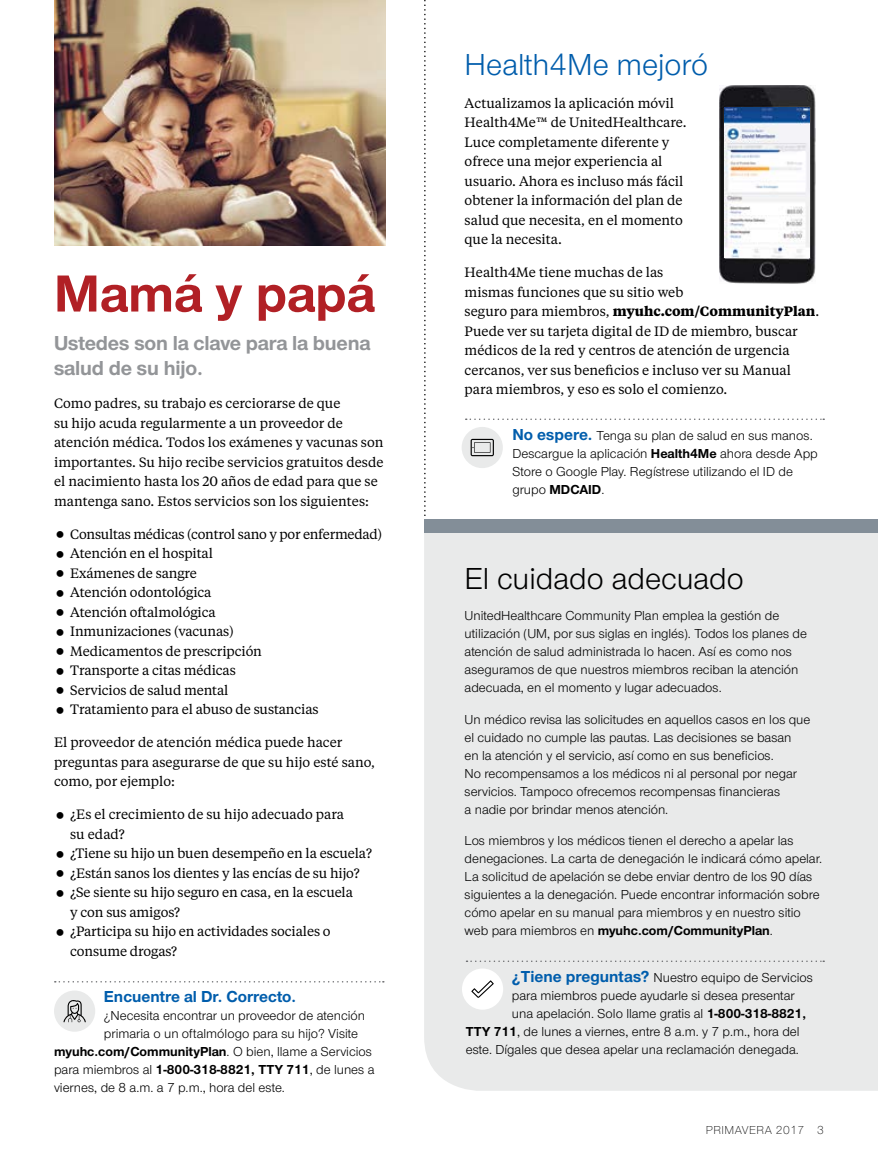
<style>
.page{position:relative;width:878px;height:1161px;background:#fff}
.page>*{position:absolute;margin:0;border:0;box-sizing:border-box;transform-origin:0 0}
.t1{font:700 54px "UHC Sans";color:#b12025}
.t2{font:31.5px "UHC Sans";color:#000}
.t3{font:31.5px "UHC Sans";color:#005dac}
.t4{font:700 21px/25.2px "UHC Sans";letter-spacing:-.01em;color:#939598}
.t5{font:700 16.5px "UHC Sans";color:#005dac}
.t6{font:13.5px/18px "UHC Sans";color:#000}
.t7{font:13.5px/19.5px "UHC Serif Text";color:#000}
.t8{font:700 13.5px "UHC Sans";color:#000}
.t9{font:300 12px "UHC Sans";letter-spacing:.04em;color:#000}
.s1{font-weight:400}
.s2{font-weight:700}
.s3{font-weight:700;font-size:16.5px;color:#005dac}
</style>
<div class="page">
<svg style="left:424px;top:0;width:2px;height:516px"></svg>
<img style="left:719px;top:85px;width:96px;height:198px">
<img style="left:725px;top:107px;width:84px;height:150px">
<svg style="left:465px;top:419px;width:359px;height:1px"></svg>
<div style="left:461px;top:427px;width:42px;height:41px;background:#e9eaea;border-radius:50%"></div>
<svg style="left:470px;top:439px;width:24px;height:17px"></svg>
<img style="left:54px;top:0;width:332px;height:246px">
<div style="left:424px;top:533px;width:454px;height:558px;background:#e9eaea"></div>
<div style="left:424px;top:519px;width:454px;height:14px;background:#838e98"></div>
<svg style="left:466px;top:961px;width:358px;height:1px"></svg>
<div style="left:462px;top:969px;width:41px;height:41px;background:#fff;border-radius:50%"></div>
<svg style="left:471px;top:980px;width:23px;height:18px"></svg>
<svg style="left:55px;top:981px;width:329px;height:2px"></svg>
<div style="left:54px;top:991px;width:41px;height:41px;background:#e9eaea;border-radius:50%"></div>
<svg style="left:63px;top:1000px;width:23px;height:22px"></svg>
<h1 class="t1" style="left:54px;top:257px;width:322px">Mamá y papá</h1>
<h3 class="t4" style="left:54px;top:330px;width:318px">Ustedes son la clave para la buena salud de su hijo.</h3>
<p class="t7" style="left:54px;top:393px;width:331px">Como padres, su trabajo es cerciorarse de que<br>su hijo acuda regularmente a un proveedor de atención médica. Todos los exámenes y vacunas son importantes. Su hijo recibe servicios gratuitos desde el nacimiento hasta los 20 años de edad para que se mantenga sano. Estos servicios son los siguientes:</p>
<p class="t7" style="left:70px;top:524px;width:313px">Consultas médicas (control sano y por enfermedad)<br>Atención en el hospital<br>Exámenes de sangre<br>Atención odontológica<br>Atención oftalmológica<br>Inmunizaciones (vacunas)<br>Medicamentos de prescripción<br>Transporte a citas médicas<br>Servicios de salud mental<br>Tratamiento para el abuso de sustancias</p>
<p class="t7" style="left:54px;top:732px;width:322px">El proveedor de atención médica puede hacer preguntas para asegurarse de que su hijo esté sano, como, por ejemplo:</p>
<p class="t7" style="left:70px;top:804px;width:303px">¿Es el crecimiento de su hijo adecuado para<br>su edad?<br>¿Tiene su hijo un buen desempeño en la escuela? ¿Están sanos los dientes y las encías de su hijo? ¿Se siente su hijo seguro en casa, en la escuela<br>y con sus amigos?<br>¿Participa su hijo en actividades sociales o consume drogas?</p>
<p class="t5" style="left:104px;top:986px;width:193px">Encuentre al Dr. Correcto.</p>
<p class="t6" style="left:104px;top:1006px;width:263px">¿Necesita encontrar un proveedor de atención</p>
<p class="t6" style="left:104px;top:1024px;width:256px">primaria o un oftalmólogo para su hijo? Visite</p>
<p class="t8" style="left:54px;top:1043px;width:319px">myuhc.com/CommunityPlan<span class="s1">. O bien, llame a Servicios</span></p>
<p class="t6" style="left:54px;top:1060px;width:322px">para miembros al <span class="s2">1-800-318-8821, TTY 711</span>, de lunes a</p>
<p class="t6" style="left:54px;top:1078px;width:232px">viernes, de 8 a.m. a 7 p.m., hora del este.</p>
<h2 class="t3" style="left:464px;top:44px;width:245px">Health4Me mejoró</h2>
<p class="t7" style="left:464px;top:93px;width:223px">Actualizamos la aplicación móvil<br>Health4Me™ de UnitedHealthcare.<br>Luce completamente diferente y ofrece una mejor experiencia al usuario. Ahora es incluso más fácil obtener la información del plan de salud que necesita, en el momento que la necesita.</p>
<p class="t7" style="left:464px;top:262px;width:356px">Health4Me tiene muchas de las<br>mismas funciones que su sitio web<br>seguro para miembros, <span class="s2">myuhc.com/CommunityPlan</span>.<br>Puede ver su tarjeta digital de ID de miembro, buscar médicos de la red y centros de atención de urgencia cercanos, ver sus beneficios e incluso ver su Manual para miembros, y eso es solo el comienzo.</p>
<p class="t6" style="left:512px;top:426px;width:307px"><span class="s3">No espere.</span> Tenga su plan de salud en sus manos.<br>Descargue la aplicación <span class="s2">Health4Me</span> ahora desde App Store o Google Play. Regístrese utilizando el ID de grupo <span class="s2">MDCAID</span>.</p>
<h2 class="t2" style="left:464px;top:558px;width:281px">El cuidado adecuado</h2>
<p class="t6" style="left:464px;top:606px;width:344px">UnitedHealthcare Community Plan emplea la gestión de utilización (UM, por sus siglas en inglés). Todos los planes de atención de salud administrada lo hacen. Así es como nos aseguramos de que nuestros miembros reciban la atención adecuada, en el momento y lugar adecuados.</p>
<p class="t6" style="left:464px;top:710px;width:347px">Un médico revisa las solicitudes en aquellos casos en los que el cuidado no cumple las pautas. Las decisiones se basan<br>en la atención y el servicio, así como en sus beneficios.<br>No recompensamos a los médicos ni al personal por negar servicios. Tampoco ofrecemos recompensas financieras<br>a nadie por brindar menos atención.</p>
<p class="t6" style="left:464px;top:831px;width:359px">Los miembros y los médicos tienen el derecho a apelar las denegaciones. La carta de denegación le indicará cómo apelar.<br>La solicitud de apelación se debe enviar dentro de los 90 días siguientes a la denegación. Puede encontrar información sobre cómo apelar en su manual para miembros y en nuestro sitio web para miembros en <span class="s2">myuhc.com/CommunityPlan</span>.</p>
<p class="t6" style="left:512px;top:968px;width:302px"><span class="s3">¿Tiene preguntas?</span> Nuestro equipo de Servicios</p>
<p class="t6" style="left:512px;top:986px;width:284px">para miembros puede ayudarle si desea presentar</p>
<p class="t6" style="left:512px;top:1004px;width:296px">una apelación. Solo llame gratis al <span class="s2">1-800-318-8821,</span></p>
<p class="t6" style="left:466px;top:1022px;width:335px"><span class="s2">TTY 711</span>, de lunes a viernes, entre 8 a.m. y 7 p.m., hora del</p>
<p class="t6" style="left:466px;top:1040px;width:334px">este. Dígales que desea apelar una reclamación denegada.</p>
<p class="t9" style="left:706px;top:1122px;width:119px">PRIMAVERA 2017 3</p>
</div>
